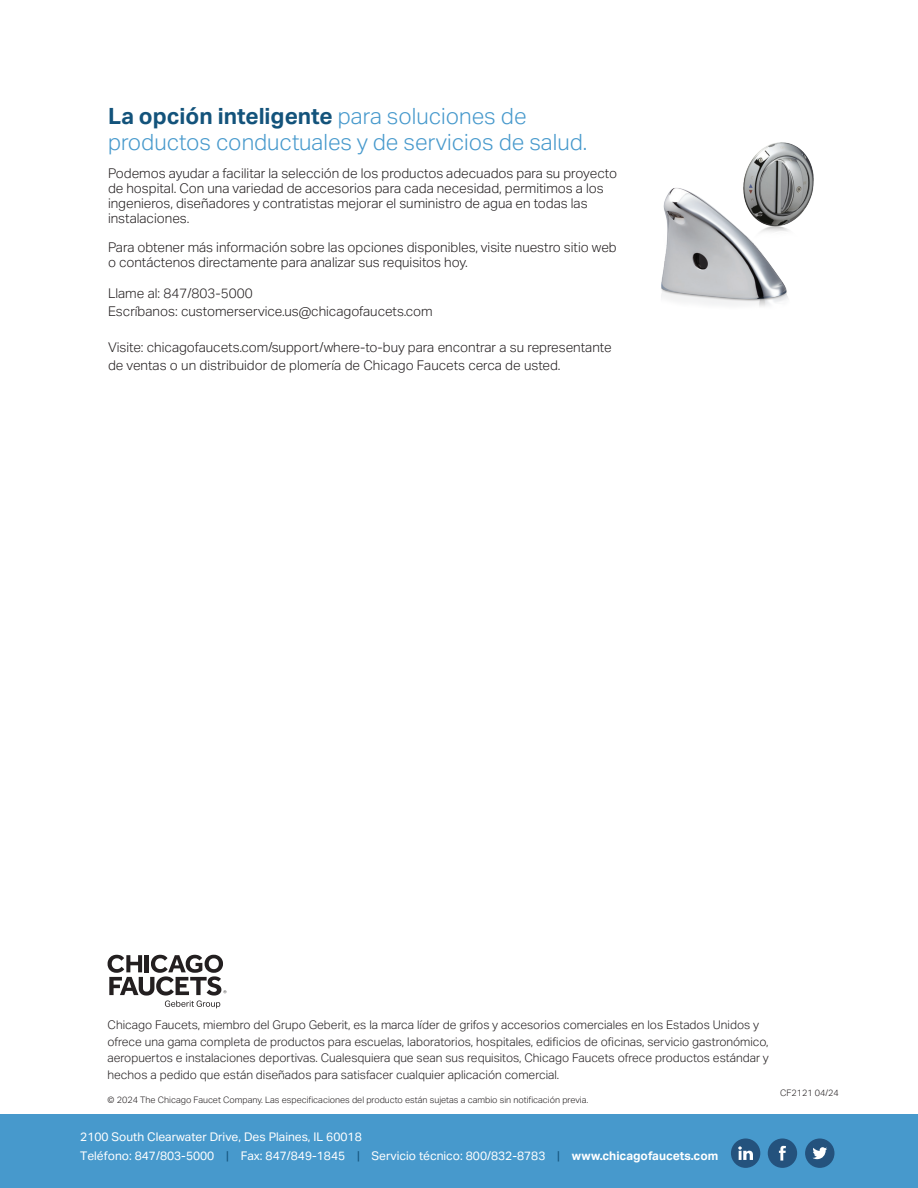
<style>
.page{position:relative;width:918px;height:1188px;background:#fff}
.page>*{position:absolute;margin:0;border:0;box-sizing:border-box;transform-origin:0 0}
.t1{font:300 22.5px/25.5px "Aktiv Grotesk Geberit";color:#4799cc}
.t2{font:300 13.5px/15px "Aktiv Grotesk Geberit";color:#231f20}
.t3{font:300 12px/16.5px "Aktiv Grotesk Geberit";color:#231f20}
.t4{font:12px "Aktiv Grotesk Geberit";color:#fff}
.t5{font:300 9px "Aktiv Grotesk Geberit";color:#231f20}
.s1{font-weight:700;color:#13537b}
.s2{color:#13537b}
.s3{font-weight:700}
</style>
<div class="page">
<div style="left:0;top:1115px;width:918px;height:73px;background:#4799cc"></div>
<div style="left:805px;top:1138px;width:29px;height:30px;background:#24527d;border-radius:50%"></div>
<svg style="left:812px;top:1147px;width:15px;height:12px"></svg>
<div style="left:768px;top:1138px;width:29px;height:30px;background:#24527d;border-radius:50%"></div>
<svg style="left:779px;top:1146px;width:7px;height:15px"></svg>
<div style="left:731px;top:1138px;width:29px;height:30px;background:#24527d;border-radius:50%"></div>
<svg style="left:738px;top:1146px;width:15px;height:14px"></svg>
<svg style="left:108px;top:955px;width:118px;height:53px"></svg>
<img style="left:743px;top:142px;width:71px;height:78px">
<img style="left:661px;top:185px;width:133px;height:122px">
<p class="t1" style="left:108px;top:103px;width:481px"><span class="s1">La opción inteligente</span> para soluciones de productos conductuales y de servicios de salud.</p>
<p class="t2" style="left:108px;top:166px;width:511px">Podemos ayudar a facilitar la selección de los productos adecuados para su proyecto de hospital. Con una variedad de accesorios para cada necesidad, permitimos a los ingenieros, diseñadores y contratistas mejorar el suministro de agua en todas las instalaciones.</p>
<p class="t2" style="left:108px;top:240px;width:510px">Para obtener más información sobre las opciones disponibles, visite nuestro sitio web o contáctenos directamente para analizar sus requisitos hoy.</p>
<p class="t2" style="left:108px;top:286px;width:146px">Llame al: 847/803-5000</p>
<p class="t2" style="left:108px;top:304px;width:326px">Escríbanos: customerservice.us@chicagofaucets.com</p>
<p class="t2" style="left:108px;top:339px;width:505px;line-height:18px">Visite: chicagofaucets.com/support/where-to-buy para encontrar a su representante de ventas o un distribuidor de plomería de Chicago Faucets cerca de usted.</p>
<p class="t3" style="left:108px;top:1017px;width:663px">Chicago Faucets, miembro del Grupo Geberit, es la marca líder de grifos y accesorios comerciales en los Estados Unidos y ofrece una gama completa de productos para escuelas, laboratorios, hospitales, edificios de oficinas, servicio gastronómico, aeropuertos e instalaciones deportivas. Cualesquiera que sean sus requisitos, Chicago Faucets ofrece productos estándar y hechos a pedido que están diseñados para satisfacer cualquier aplicación comercial.</p>
<p class="t5" style="left:108px;top:1094px;width:482px">© 2024 The Chicago Faucet Company. Las especificaciones del producto están sujetas a cambio sin notificación previa.</p>
<p class="t4" style="left:80px;top:1130px;width:283px">2100 South Clearwater Drive, Des Plaines, IL 60018</p>
<p class="t4" style="left:80px;top:1149px;width:640px">Teléfono: 847/803-5000 <span class="s2">|</span> Fax: 847/849-1845 <span class="s2">|</span> Servicio técnico: 800/832-8783 <span class="s2">|</span> <span class="s3">www.chicagofaucets.com</span></p>
<p class="t5" style="left:780px;top:1088px;width:60px">CF2121 04/24</p>
</div>
